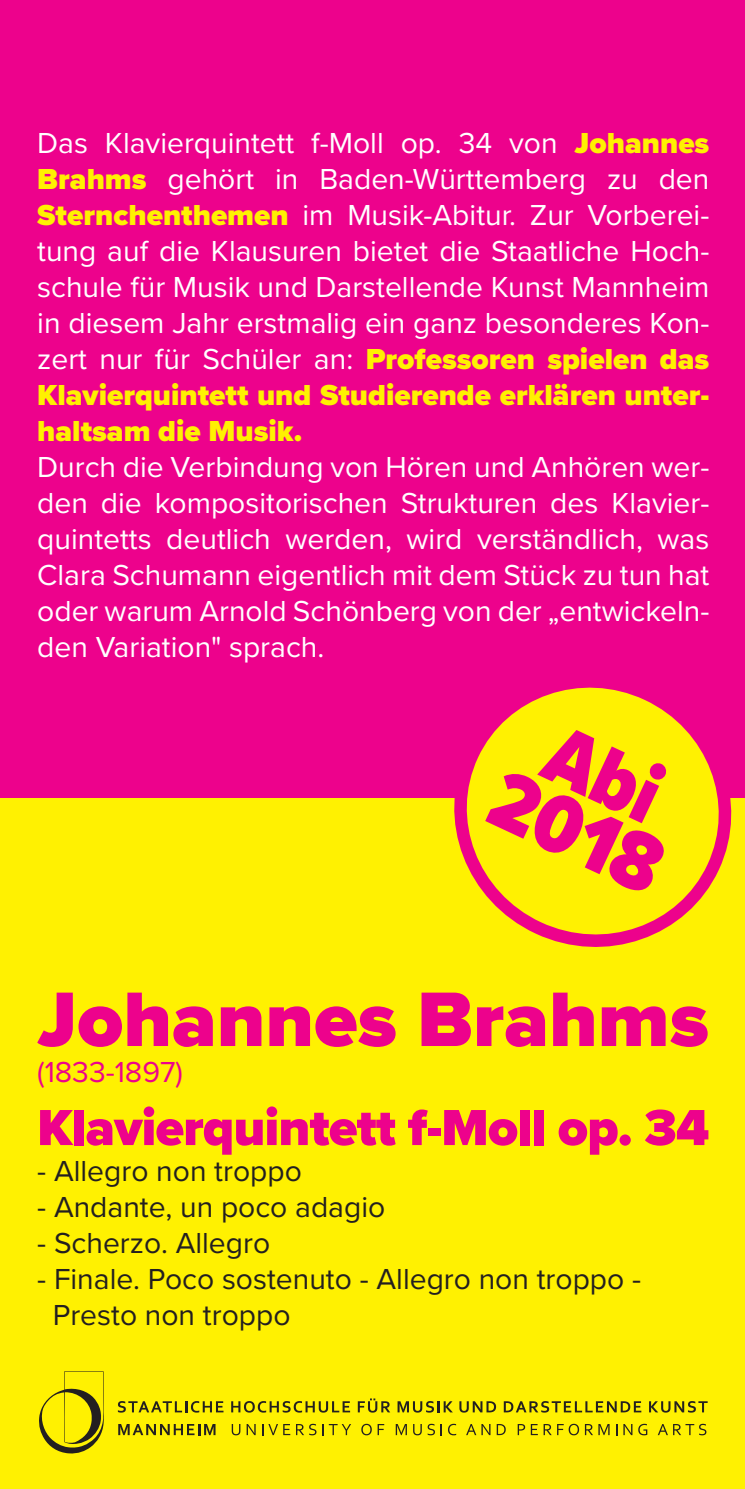
<style>
.page{position:relative;width:745px;height:1489px;background:#fff}
.page>*{position:absolute;margin:0;border:0;box-sizing:border-box;transform-origin:0 0}
.t1{font:900 85.25px/64px "Proxima Nova Cond";color:#ed028c;text-align:center}
.t2{font:900 80px "Proxima Nova";color:#ed028c}
.t3{font:900 52.5px "Proxima Nova";letter-spacing:-.015em;color:#ed028c}
.t4{font:30px/36px "Proxima Nova";color:#fff;text-align:justify}
.t5{font:30px/36px "Proxima Nova";color:#231f20}
.t6{font:30px "Proxima Nova";color:#ed028c}
.s1{font-weight:900;color:#fff101}
</style>
<div class="page">
<div style="left:0;top:0;width:744px;height:798px;background:#ed028c"></div>
<div style="left:0;top:798px;width:744px;height:690px;background:#fff101"></div>
<svg style="left:118px;top:1401px;width:105px;height:11px"></svg>
<svg style="left:231px;top:1401px;width:119px;height:11px"></svg>
<svg style="left:357px;top:1398px;width:33px;height:14px"></svg>
<svg style="left:397px;top:1401px;width:55px;height:11px"></svg>
<svg style="left:459px;top:1401px;width:36px;height:11px"></svg>
<svg style="left:503px;top:1401px;width:138px;height:11px"></svg>
<svg style="left:649px;top:1401px;width:58px;height:11px"></svg>
<svg style="left:118px;top:1424px;width:97px;height:10px"></svg>
<svg style="left:231px;top:1424px;width:9px;height:11px"></svg>
<svg style="left:246px;top:1424px;width:9px;height:10px"></svg>
<svg style="left:262px;top:1424px;width:28px;height:10px"></svg>
<svg style="left:296px;top:1423px;width:20px;height:12px"></svg>
<svg style="left:322px;top:1424px;width:29px;height:10px"></svg>
<svg style="left:361px;top:1423px;width:10px;height:12px"></svg>
<svg style="left:377px;top:1424px;width:7px;height:10px"></svg>
<svg style="left:395px;top:1424px;width:11px;height:10px"></svg>
<svg style="left:413px;top:1424px;width:8px;height:11px"></svg>
<svg style="left:427px;top:1423px;width:7px;height:12px"></svg>
<svg style="left:440px;top:1423px;width:16px;height:12px"></svg>
<svg style="left:466px;top:1424px;width:24px;height:10px"></svg>
<svg style="left:496px;top:1424px;width:9px;height:10px"></svg>
<svg style="left:517px;top:1424px;width:20px;height:10px"></svg>
<svg style="left:543px;top:1423px;width:35px;height:12px"></svg>
<svg style="left:584px;top:1424px;width:8px;height:10px"></svg>
<svg style="left:598px;top:1424px;width:11px;height:10px"></svg>
<svg style="left:623px;top:1423px;width:24px;height:12px"></svg>
<svg style="left:657px;top:1423px;width:49px;height:12px"></svg>
<svg style="left:39px;top:1371px;width:65px;height:82px"></svg>
<svg style="left:454px;top:687px;width:278px;height:260px"></svg>
<p class="t4" style="left:37px;top:123px;width:673px">Das Klavierquintett f-Moll op. 34 von <span class="s1">Johannes Brahms</span> gehört in Baden-Württemberg zu den <span class="s1">Sternchenthemen</span> im Musik-Abitur. Zur Vorberei&shy;tung auf die Klausuren bietet die Staatliche Hoch&shy;schule für Musik und Darstellende Kunst Mannheim in diesem Jahr erstmalig ein ganz besonderes Kon&shy;zert nur für Schüler an: <span class="s1">Professoren spielen das Klavierquintett und Studierende erklären unter&shy;haltsam die Musik.</span></p>
<p class="t4" style="left:37px;top:447px;width:673px">Durch die Verbindung von Hören und Anhören wer&shy;den die kompositorischen Strukturen des Klavier&shy;quintetts deutlich werden, wird verständlich, was Clara Schumann eigentlich mit dem Stück zu tun hat oder warum Arnold Schönberg von der „entwickeln&shy;den Variation" sprach.</p>
<h1 class="t1" style="left:535px;top:706px;width:182px;rotate:25deg">Abi<br>2018</h1>
<h2 class="t2" style="left:37px;top:959px;width:672px">Johannes Brahms</h2>
<p class="t6" style="left:37px;top:1049px;width:147px">(1833-1897)</p>
<h3 class="t3" style="left:37px;top:1088px;width:673px">Klavierquintett f-Moll op. 34</h3>
<p class="t5" style="left:37px;top:1151px;width:266px">- Allegro non troppo</p>
<p class="t5" style="left:37px;top:1187px;width:349px">- Andante, un poco adagio</p>
<p class="t5" style="left:37px;top:1223px;width:234px">- Scherzo. Allegro</p>
<p class="t5" style="left:53px;top:1259px;width:589px;text-indent:-15px">- Finale. Poco sostenuto - Allegro non troppo -<br>Presto non troppo</p>
</div>
